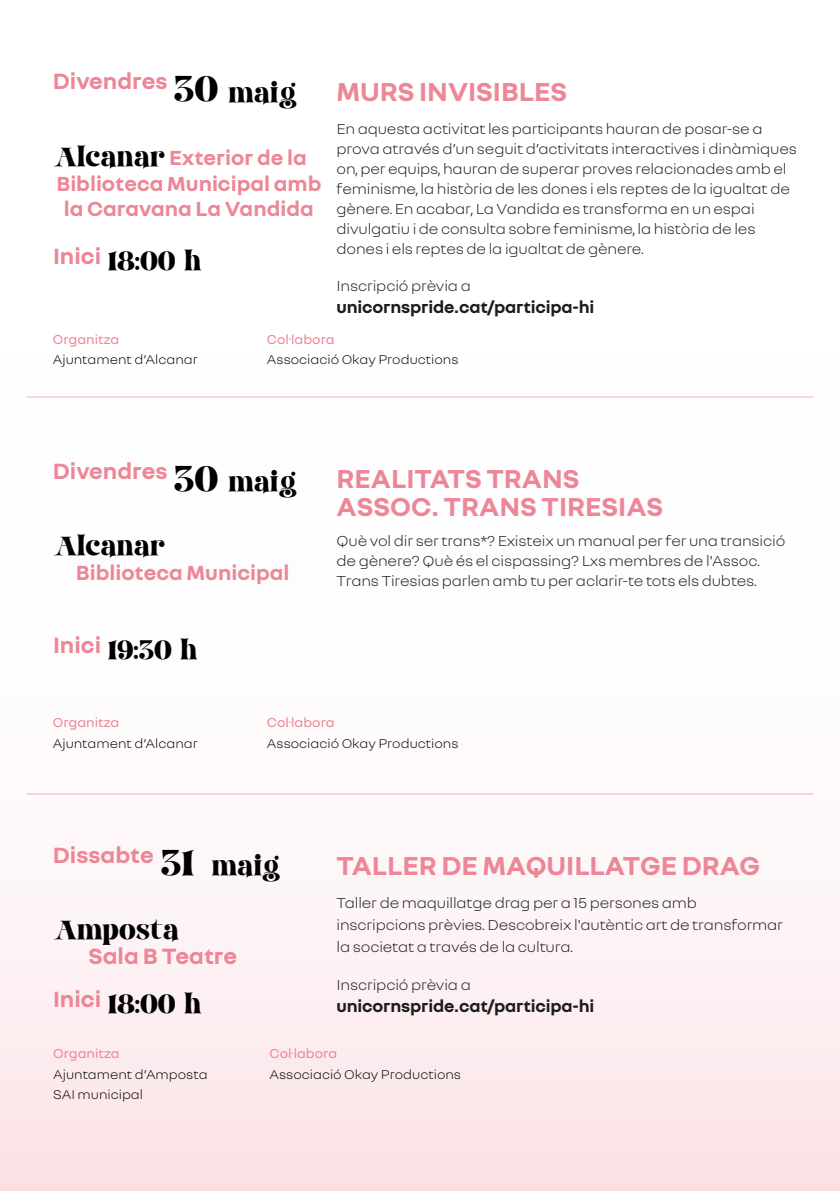
<style>
.page{position:relative;width:840px;height:1191px;background:#fff}
.page>*{position:absolute;margin:0;border:0;box-sizing:border-box;transform-origin:0 0}
.t1{font:40.2px "Break Love";color:#010101}
.t2{font:30px "Break Love";color:#010101}
.t3{font:30px "Break Love";color:#000}
.t4{font:700 28px/28px "Nouvel R";color:#ed8697}
.t5{font:700 23.8px "Nouvel R";color:#ed8697}
.t6{font:700 22px "Nouvel R";color:#ed8697}
.t7{font:700 18px "Nouvel R";letter-spacing:-.01em;color:#1d1d1b}
.t8{font:300 16px/20px "Nouvel R";letter-spacing:-.01em;color:#1d1d1b}
.t9{font:300 14px/20px "Nouvel R";color:#010101}
.t10{font:14px "Nouvel R";color:#ed8697}
</style>
<div class="page">
<div style="left:0;top:0;width:839px;height:1191px;background:linear-gradient(to bottom,#fff,#fcecef)"></div>
<hr style="left:27px;top:396px;width:785px;height:1px;background:#faacb9">
<hr style="left:27px;top:793px;width:785px;height:1px;background:#faacb9">
<h3 class="t5" style="left:53px;top:66px;width:116px">Divendres</h3>
<h1 class="t1" style="left:174px;top:64px;width:46px">30</h1>
<h2 class="t2" style="left:228px;top:74px;width:70px">maig</h2>
<h3 class="t4" style="left:336px;top:76px;width:232px">MURS INVISIBLES</h3>
<p class="t8" style="left:336px;top:118px;width:461px">En aquesta activitat les participants hauran de posar-se a prova através d’un seguit d’activitats interactives i dinàmiques on, per equips, hauran de superar proves relacionades amb el feminisme, la història de les dones i els reptes de la igualtat de gènere. En acabar, La Vandida es transforma en un espai divulgatiu i de consulta sobre feminisme, la història de les dones i els reptes de la igualtat de gènere.</p>
<h2 class="t2" style="left:53px;top:138px;width:113px">Alcanar</h2>
<h3 class="t6" style="left:169px;top:143px;width:139px">Exterior de la</h3>
<h3 class="t6" style="left:56px;top:169px;width:266px">Biblioteca Municipal amb</h3>
<h3 class="t6" style="left:64px;top:194px;width:251px">la Caravana La Vandida</h3>
<h3 class="t5" style="left:53px;top:240px;width:50px">Inici</h3>
<h2 class="t3" style="left:108px;top:242px;width:95px">18:00 h</h2>
<p class="t8" style="left:336px;top:275px;width:136px">Inscripció prèvia a</p>
<p class="t7" style="left:336px;top:295px;width:259px">unicornspride.cat/participa-hi</p>
<p class="t10" style="left:267px;top:330px;width:69px">Col·labora</p>
<p class="t10" style="left:53px;top:330px;width:68px">Organitza</p>
<p class="t9" style="left:53px;top:349px;width:146px">Ajuntament d’Alcanar</p>
<p class="t9" style="left:267px;top:349px;width:193px">Associació Okay Productions</p>
<h3 class="t5" style="left:53px;top:455px;width:116px">Divendres</h3>
<h1 class="t1" style="left:174px;top:453px;width:46px">30</h1>
<h2 class="t2" style="left:228px;top:463px;width:70px">maig</h2>
<h2 class="t2" style="left:53px;top:527px;width:113px">Alcanar</h2>
<h3 class="t6" style="left:76px;top:558px;width:215px">Biblioteca Municipal</h3>
<h3 class="t5" style="left:53px;top:630px;width:50px">Inici</h3>
<h2 class="t3" style="left:108px;top:631px;width:91px">19:30 h</h2>
<h3 class="t4" style="left:336px;top:463px;width:328px">REALITATS TRANS<br>ASSOC. TRANS TIRESIAS</h3>
<p class="t8" style="left:336px;top:529px;width:450px">Què vol dir ser trans*? Existeix un manual per fer una transició de gènere? Què és el cispassing? Lxs membres de l'Assoc.<br>Trans Tiresias parlen amb tu per aclarir-te tots els dubtes.</p>
<p class="t10" style="left:267px;top:713px;width:69px">Col·labora</p>
<p class="t10" style="left:53px;top:713px;width:68px">Organitza</p>
<p class="t9" style="left:53px;top:732px;width:146px">Ajuntament d’Alcanar</p>
<p class="t9" style="left:267px;top:732px;width:193px">Associació Okay Productions</p>
<h3 class="t5" style="left:53px;top:840px;width:102px">Dissabte</h3>
<h2 class="t2" style="left:211px;top:847px;width:70px">maig</h2>
<h1 class="t1" style="left:161px;top:838px;width:35px">31</h1>
<h2 class="t2" style="left:53px;top:911px;width:127px">Amposta</h2>
<h3 class="t5" style="left:88px;top:940px;width:150px">Sala B Teatre</h3>
<h2 class="t3" style="left:53px;top:985px;width:150px"><sup>Inici</sup> 18:00 h</h2>
<h3 class="t4" style="left:336px;top:849px;width:425px">TALLER DE MAQUILLATGE DRAG</h3>
<p class="t8" style="left:336px;top:890px;width:448px;line-height:22px">Taller de maquillatge drag per a 15 persones amb inscripcions prèvies. Descobreix l'autèntic art de transformar la societat a través de la cultura.</p>
<p class="t8" style="left:336px;top:973px;width:136px">Inscripció prèvia a</p>
<p class="t7" style="left:336px;top:994px;width:259px">unicornspride.cat/participa-hi</p>
<p class="t10" style="left:53px;top:1044px;width:68px">Organitza</p>
<p class="t9" style="left:53px;top:1063px;width:156px">Ajuntament d’Amposta<br>SAI municipal</p>
<p class="t10" style="left:269px;top:1044px;width:69px">Col·labora</p>
<p class="t9" style="left:269px;top:1063px;width:193px">Associació Okay Productions</p>
</div>
